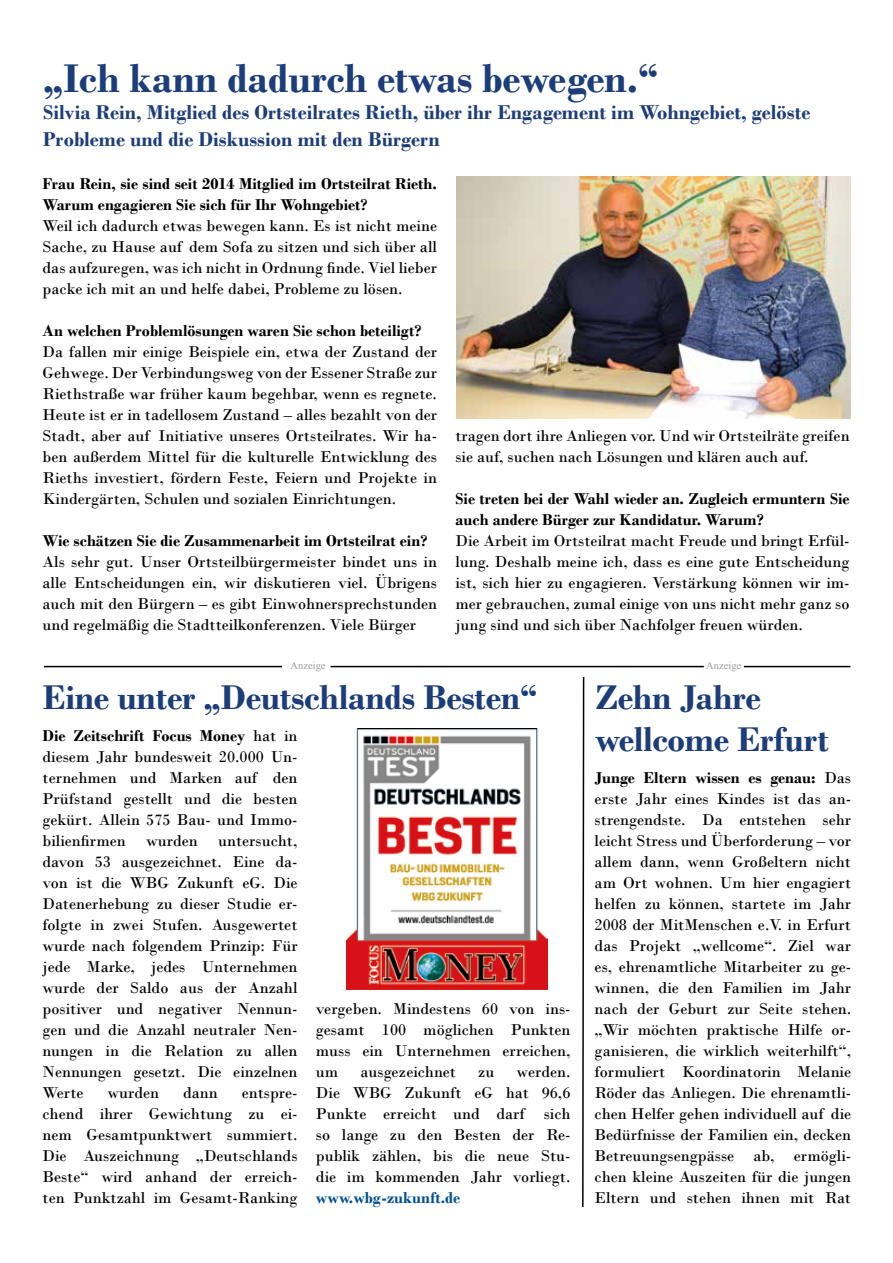
<style>
.page{position:relative;width:893px;height:1263px;background:#fff}
.page>*{position:absolute;margin:0;border:0;box-sizing:border-box;transform-origin:0 0}
.t1{font:700 42px "Bodoni";letter-spacing:-.005em;color:#1c3d7a}
.t2{font:700 36px/42px "Bodoni";letter-spacing:-.01em;color:#1c3d7a}
.t3{font:700 21px/27px "Bodoni";color:#1c3d7a}
.t4{font:16.5px/21px "Bodoni";color:#000;text-align:justify}
.t5{font:700 16.5px/21px "Bodoni";color:#000}
.t6{font:700 16.5px "Bodoni";color:#005094}
.t7{font:10.5px "Times New Roman";color:#9d9d9c}
.s1{font-weight:700}
</style>
<div class="page">
<hr style="left:331px;top:666px;width:373px;height:1px;background:#000">
<hr style="left:44px;top:666px;width:238px;height:1px;background:#000">
<svg style="left:582px;top:676px;width:3px;height:531px"></svg>
<hr style="left:744px;top:666px;width:106px;height:1px;background:#000">
<img style="left:347px;top:728px;width:201px;height:261px">
<img style="left:456px;top:176px;width:394px;height:243px">
<h1 class="t1" style="left:43px;top:53px;width:617px">„Ich kann dadurch etwas bewegen.“</h1>
<p class="t3" style="left:43px;top:98px;width:769px">Silvia Rein, Mitglied des Ortsteilrates Rieth, über ihr Engagement im Wohngebiet, gelöste<br>Probleme und die Diskussion mit den Bürgern</p>
<p class="t5" style="left:43px;top:173px;width:396px">Frau Rein, sie sind seit 2014 Mitglied im Ortsteilrat Rieth.<br>Warum engagieren Sie sich für Ihr Wohngebiet?</p>
<p class="t4" style="left:43px;top:215px;width:396px">Weil ich dadurch etwas bewegen kann. Es ist nicht meine Sache, zu Hause auf dem Sofa zu sitzen und sich über all das aufzuregen, was ich nicht in Ordnung finde. Viel lieber packe ich mit an und helfe dabei, Probleme zu lösen.</p>
<p class="t5" style="left:43px;top:320px;width:380px">An welchen Problemlösungen waren Sie schon beteiligt?</p>
<p class="t4" style="left:43px;top:341px;width:396px">Da fallen mir einige Beispiele ein, etwa der Zustand der Gehwege. Der Verbindungsweg von der Essener Straße zur Riethstraße war früher kaum begehbar, wenn es regnete.<br>Heute ist er in tadellosem Zustand – alles bezahlt von der Stadt, aber auf Initiative unseres Ortsteilrates. Wir ha&shy;ben außerdem Mittel für die kulturelle Entwicklung des Rieths investiert, fördern Feste, Feiern und Projekte in Kindergärten, Schulen und sozialen Einrichtungen.</p>
<p class="t5" style="left:43px;top:530px;width:386px">Wie schätzen Sie die Zusammenarbeit im Ortsteilrat ein?</p>
<p class="t4" style="left:43px;top:551px;width:396px">Als sehr gut. Unser Ortsteilbürgermeister bindet uns in alle Entscheidungen ein, wir diskutieren viel. Übrigens auch mit den Bürgern – es gibt Einwohnersprechstunden und regelmäßig die Stadtteilkonferenzen. Viele Bürger</p>
<p class="t4" style="left:455px;top:425px;width:396px">tragen dort ihre Anliegen vor. Und wir Ortsteilräte greifen sie auf, suchen nach Lösungen und klären auch auf.</p>
<p class="t5" style="left:455px;top:488px;width:396px">Sie treten bei der Wahl wieder an. Zugleich ermuntern Sie auch andere Bürger zur Kandidatur. Warum?</p>
<p class="t4" style="left:455px;top:530px;width:396px">Die Arbeit im Ortsteilrat macht Freude und bringt Erfül&shy;lung. Deshalb meine ich, dass es eine gute Entscheidung ist, sich hier zu engagieren. Verstärkung können wir im&shy;mer gebrauchen, zumal einige von uns nicht mehr ganz so jung sind und sich über Nachfolger freuen würden.</p>
<p class="t7" style="left:291px;top:659px;width:36px">Anzeige</p>
<h2 class="t2" style="left:43px;top:676px;width:497px">Eine unter „Deutschlands Besten“</h2>
<p class="t4" style="left:43px;top:725px;width:257px"><span class="s1">Die Zeitschrift Focus Money</span> hat in diesem Jahr bundesweit 20.000 Un&shy;ternehmen und Marken auf den Prüfstand gestellt und die besten gekürt. Allein 575 Bau- und Immo&shy;bilienfirmen wurden untersucht, davon 53 ausgezeichnet. Eine da&shy;von ist die WBG Zukunft eG. Die Datenerhebung zu dieser Studie er&shy;folgte in zwei Stufen. Ausgewertet wurde nach folgendem Prinzip: Für jede Marke, jedes Unternehmen wurde der Saldo aus der Anzahl positiver und negativer Nennun&shy;gen und die Anzahl neutraler Nen&shy;nungen in die Relation zu allen Nennungen gesetzt. Die einzelnen Werte</p>
<p class="t4" style="left:316px;top:998px;width:256px">vergeben. Mindestens 60 von ins&shy;gesamt 100 möglichen Punkten muss ein Unternehmen erreichen, um</p>
<p class="t4" style="left:316px;top:1061px;width:256px;text-indent:200px">werden.<br>Die WBG Zukunft eG hat 96,6<br>Punkte erreicht und darf sich so lange zu den Besten der Re&shy;publik zählen, bis die neue Stu&shy;die im kommenden Jahr vorliegt.</p>
<p class="t6" style="left:316px;top:1188px;width:146px">www.wbg-zukunft.de</p>
<p class="t4" style="left:360px;top:1061px;width:97px">ausgezeichnet</p>
<p class="t4" style="left:478px;top:1061px;width:17px">zu</p>
<p class="t4" style="left:108px;top:1082px;width:53px">wurden</p>
<p class="t4" style="left:183px;top:1082px;width:36px">dann</p>
<p class="t4" style="left:43px;top:1082px;width:257px;text-indent:199px">entspre&shy;chend ihrer Gewichtung zu ei&shy;nem Gesamtpunktwert summiert.<br>Die Auszeichnung „Deutschlands Beste“ wird anhand der erreich&shy;ten Punktzahl im Gesamt-Ranking</p>
<p class="t7" style="left:706px;top:659px;width:36px">Anzeige</p>
<h2 class="t2" style="left:595px;top:676px;width:236px">Zehn Jahre wellcome Erfurt</h2>
<p class="t4" style="left:595px;top:767px;width:258px"><span class="s1">Junge Eltern wissen es genau:</span> Das erste Jahr eines Kindes ist das an&shy;strengendste. Da entstehen sehr leicht Stress und Überforderung – vor allem dann, wenn Großeltern nicht am Ort wohnen. Um hier engagiert helfen zu können, startete im Jahr 2008 der MitMenschen e.V. in Erfurt das Projekt „wellcome“. Ziel war es, ehrenamtliche Mitarbeiter zu ge&shy;winnen, die den Familien im Jahr nach der Geburt zur Seite stehen. „Wir möchten praktische Hilfe or&shy;ganisieren, die wirklich weiterhilft“, formuliert Koordinatorin Melanie Röder das Anliegen. Die ehrenamtli&shy;chen Helfer gehen individuell auf die Bedürfnisse der Familien ein, decken Betreuungsengpässe ab, ermögli&shy;chen kleine Auszeiten für die jungen Eltern und stehen ihnen mit Rat</p>
</div>
